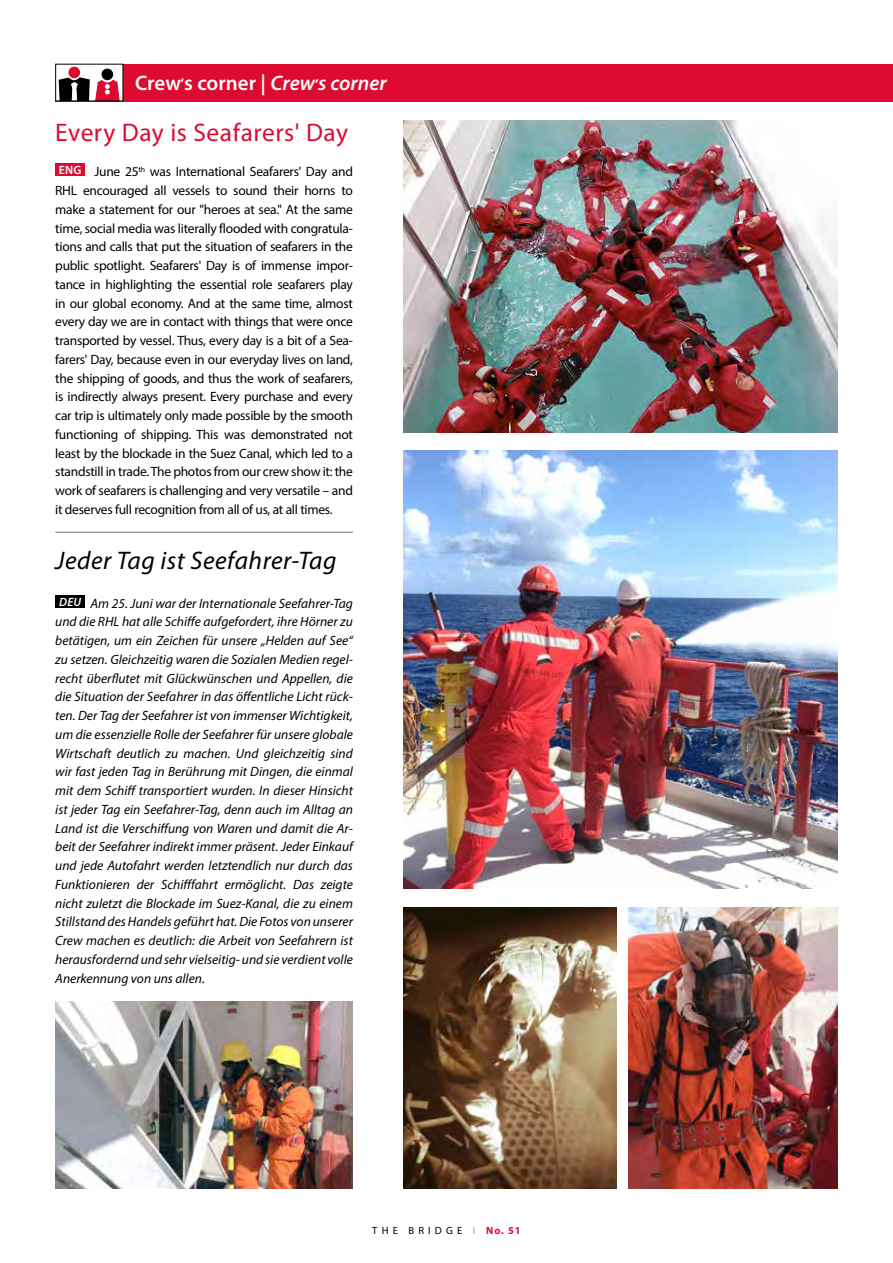
<style>
.page{position:relative;width:893px;height:1263px;background:#fff}
.page>*{position:absolute;margin:0;border:0;box-sizing:border-box;transform-origin:0 0}
.t1{font:italic 25.5px "Myriad Pro";letter-spacing:.02em;color:#000}
.t2{font:25.5px "Myriad Pro";letter-spacing:.02em;color:#dd0b2f}
.t3{font:600 21px "Myriad Pro";color:#fff}
.t4{font:italic 13.5px/18.8px "Myriad Pro";color:#000;text-align:justify}
.t5{font:13.5px/18.8px "Myriad Pro";letter-spacing:-.02em;color:#000;text-align:justify}
.t6{font:10.5px "Myriad Pro";letter-spacing:.4em;color:#000}
.s1{font-style:italic}
.s2{font-weight:600;font-size:12px;color:#fff}
.s3{color:#9d9d9c}
.s4{font-weight:700;color:#dd0b2f}
</style>
<div class="page">
<div style="left:55px;top:64px;width:838px;height:37px;background:#dd0b2f"></div>
<div style="left:56px;top:64px;width:67px;height:37px;background:#fff"></div>
<div style="left:69px;top:67px;width:11px;height:11px;background:#dd0b2f;border-radius:50%"></div>
<div style="left:69px;top:67px;width:11px;height:11px;border:1px solid #dd0b2f;border-radius:50%"></div>
<div style="left:102px;top:69px;width:11px;height:11px;background:#000;border-radius:50%"></div>
<div style="left:102px;top:69px;width:11px;height:11px;border:1px solid #000;border-radius:50%"></div>
<svg style="left:58px;top:76px;width:62px;height:23px"></svg>
<div style="left:55px;top:64px;width:68px;height:37px;border:1px solid #000"></div>
<div style="left:55px;top:164px;width:30px;height:12px;background:#dd0b2f"></div>
<img style="left:55px;top:1001px;width:298px;height:187px">
<img style="left:404px;top:451px;width:434px;height:438px">
<img style="left:404px;top:908px;width:213px;height:281px">
<img style="left:628px;top:908px;width:210px;height:281px">
<img style="left:404px;top:120px;width:434px;height:312px">
<div style="left:55px;top:595px;width:30px;height:13px;background:#000"></div>
<hr style="left:55px;top:532px;width:298px;height:1px;background:#706f6f">
<h2 class="t3" style="left:135px;top:69px;width:253px">Crew,s corner | <span class="s1">Crew,s corner</span></h2>
<h1 class="t2" style="left:55px;top:116px;width:294px">Every Day is Seafarers' Day</h1>
<p class="t5" style="left:55px;top:162px;width:299px"><span class="s2">ENG</span> June 25<sup>th</sup> was International Seafarers' Day and RHL encouraged all vessels to sound their horns to make a statement for our "heroes at sea." At the same time, social media was literally flooded with congratula&shy;tions and calls that put the situation of seafarers in the public spotlight. Seafarers' Day is of immense impor&shy;tance in highlighting the essential role seafarers play in our global economy. And at the same time, almost every day we are in contact with things that were once transported by vessel. Thus, every day is a bit of a Sea&shy;farers' Day, because even in our everyday lives on land, the shipping of goods, and thus the work of seafarers, is indirectly always present. Every purchase and every car trip is ultimately only made possible by the smooth functioning of shipping. This was demonstrated not least by the blockade in the Suez Canal, which led to a standstill in trade. The photos from our crew show it: the work of seafarers is challenging and very versatile – and it deserves full recognition from all of us, at all times.</p>
<h1 class="t1" style="left:55px;top:544px;width:283px">Jeder Tag ist Seefahrer-Tag</h1>
<p class="t4" style="left:55px;top:593px;width:299px"><span class="s2">DEU</span> Am 25. Juni war der Internationale Seefahrer-Tag und die RHL hat alle Schiffe aufgefordert, ihre Hörner zu betätigen, um ein Zeichen für unsere „Helden auf See“ zu setzen. Gleichzeitig waren die Sozialen Medien regel&shy;recht überflutet mit Glückwünschen und Appellen, die die Situation der Seefahrer in das öffentliche Licht rück&shy;ten. Der Tag der Seefahrer ist von immenser Wichtigkeit, um die essenzielle Rolle der Seefahrer für unsere globale Wirtschaft deutlich zu machen. Und gleichzeitig sind wir fast jeden Tag in Berührung mit Dingen, die einmal mit dem Schiff transportiert wurden. In dieser Hinsicht ist jeder Tag ein Seefahrer-Tag, denn auch im Alltag an Land ist die Verschiffung von Waren und damit die Ar&shy;beit der Seefahrer indirekt immer präsent. Jeder Einkauf und jede Autofahrt werden letztendlich nur durch das Funktionieren der Schifffahrt ermöglicht. Das zeigte nicht zuletzt die Blockade im Suez-Kanal, die zu einem Stillstand des Handels geführt hat. Die Fotos von unserer Crew machen es deutlich: die Arbeit von Seefahrern ist herausfordernd und sehr vielseitig- und sie verdient volle Anerkennung von uns allen.</p>
<p class="t6" style="left:372px;top:1224px;width:150px">THE BRIDGE <span class="s3">I</span> <span class="s4">No. 51</span></p>
</div>
